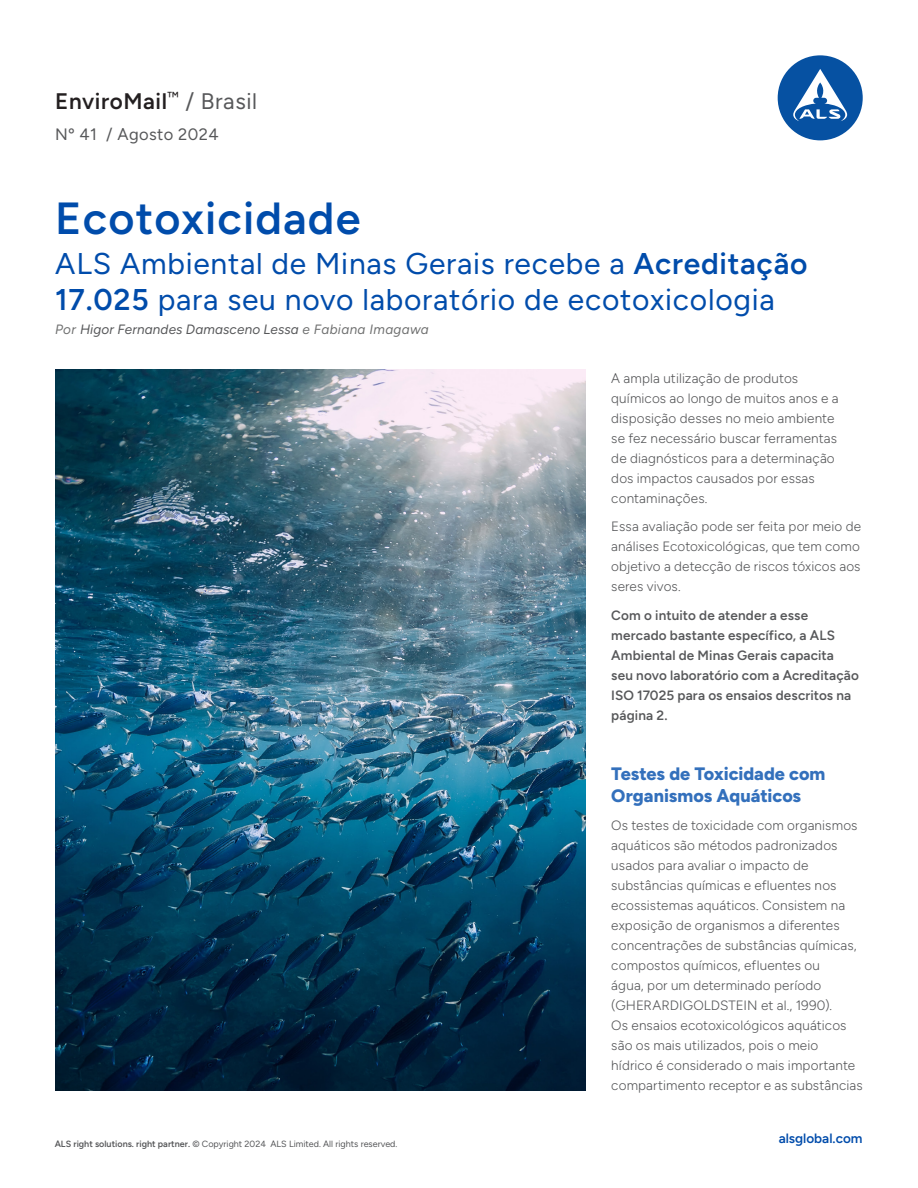
<style>
.page{position:relative;width:918px;height:1188px;background:#fff}
.page>*{position:absolute;margin:0;border:0;box-sizing:border-box;transform-origin:0 0}
.t1{font:600 45px "Figtree";letter-spacing:.025em;color:#004cab}
.t2{font:30px/36px "Figtree";letter-spacing:.025em;color:#004cab}
.t3{font:600 22.5px "Figtree";letter-spacing:.025em;color:#231f20}
.Body_copy{font:800 18px/21.5px "Figtree";color:#3370bc}
.t4{font:16.5px "Figtree";letter-spacing:.025em;color:#57585a}
.Body_copy-2{font:300 13.5px/20px "Figtree";letter-spacing:.01em;color:#57585a}
.Body_copy-3{font:600 13.5px/20px "Figtree";letter-spacing:.01em;color:#57585a}
.t5{font:italic 13.5px "Figtree";letter-spacing:.015em;color:#57585a}
.t6{font:600 13.5px "Figtree";color:#004cab}
.t7{font:9px "Figtree";color:#57585a}
.s1{font-weight:400;color:#57585a}
.s2{font-weight:600}
.s3{color:#707171}
.s4{font-weight:500}
</style>
<div class="page">
<div style="left:778px;top:55px;width:85px;height:85px;background:#0651a2;border-radius:50%"></div>
<svg style="left:793px;top:69px;width:54px;height:52px"></svg>
<img style="left:55px;top:370px;width:531px;height:720px">
<h3 class="t3" style="left:55px;top:88px;width:203px">EnviroMail<sup>™</sup> <span class="s1">/ Brasil</span></h3>
<p class="t4" style="left:55px;top:124px;width:165px">Nº 41 / Agosto 2024</p>
<p class="t1" style="left:55px;top:192px;width:307px">Ecotoxicidade</p>
<p class="t2" style="left:55px;top:246px;width:754px">ALS Ambiental de Minas Gerais recebe a <span class="s2">Acreditação<br>17.025</span> para seu novo laboratório de ecotoxicologia</p>
<p class="t5" style="left:55px;top:321px;width:375px"><span class="s3">Por</span> Higor Fernandes Damasceno Lessa <span class="s3">e Fabiana Imagawa</span></p>
<p class="Body_copy-2" style="left:611px;top:368px;width:229px">A ampla utilização de produtos químicos ao longo de muitos anos e a disposição desses no meio ambiente se fez necessário buscar ferramentas de diagnósticos para a determinação dos impactos causados por essas contaminações.</p>
<p class="Body_copy-2" style="left:611px;top:517px;width:251px;text-align:justify">Essa avaliação pode ser feita por meio de análises Ecotoxicológicas, que tem como objetivo a detecção de riscos tóxicos aos seres vivos.</p>
<p class="Body_copy-3" style="left:611px;top:605px;width:249px">Com o intuito de atender a esse mercado bastante específico, a ALS<br>Ambiental de Minas Gerais capacita seu novo laboratório com a Acreditação<br>ISO 17025 para os ensaios descritos na página 2.</p>
<p class="Body_copy" style="left:611px;top:763px;width:216px">Testes de Toxicidade com<br>Organismos Aquáticos</p>
<p class="Body_copy-2" style="left:611px;top:815px;width:253px">Os testes de toxicidade com organismos aquáticos são métodos padronizados usados para avaliar o impacto de substâncias químicas e efluentes nos ecossistemas aquáticos. Consistem na exposição de organismos a diferentes concentrações de substâncias químicas, compostos químicos, efluentes ou<br>água, por um determinado período (GHERARDIGOLDSTEIN et al., 1990).<br>Os ensaios ecotoxicológicos aquáticos são os mais utilizados, pois o meio hídrico é considerado o mais importante compartimento receptor e as substâncias</p>
<p class="t7" style="left:55px;top:1139px;width:344px"><span class="s2">ALS right solutions. right partner.</span> <span class="s4">©</span> Copyright 2024 ALS Limited. All rights reserved.</p>
<p class="t6" style="left:779px;top:1131px;width:85px">alsglobal.com</p>
</div>
